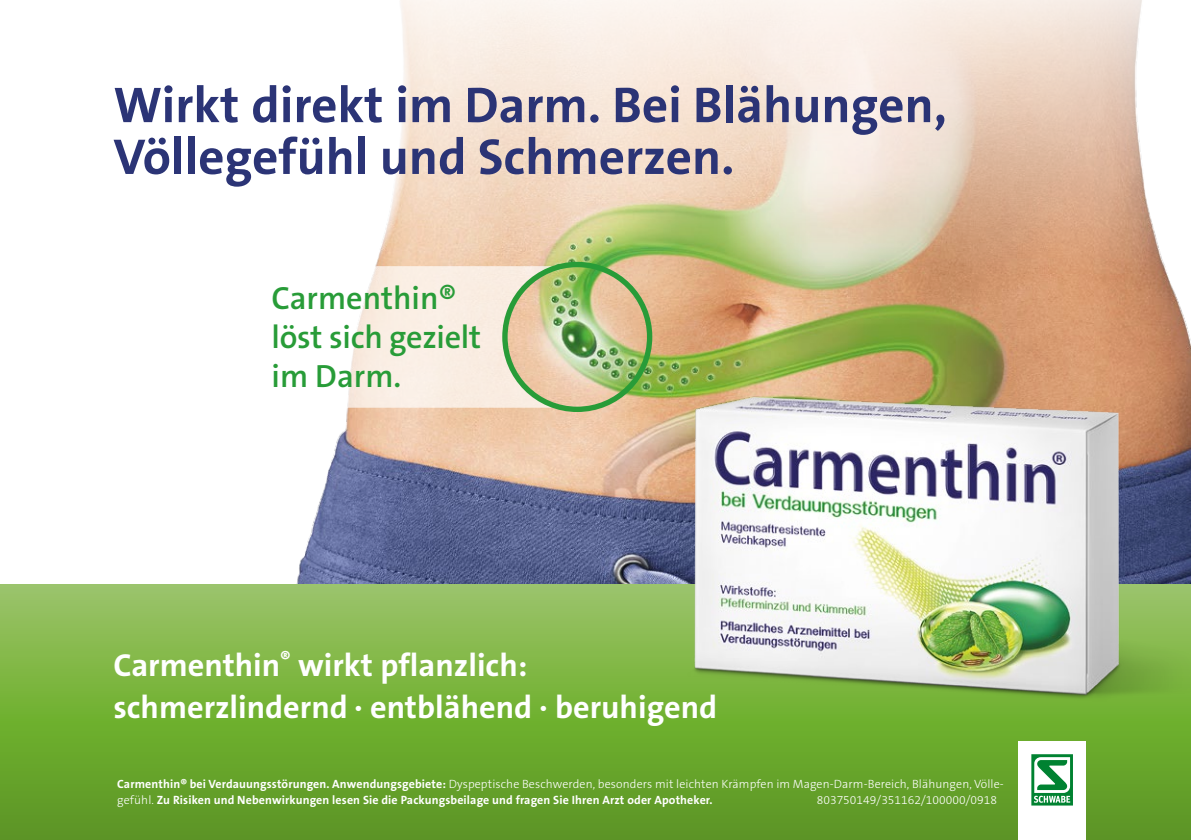
<style>
.page{position:relative;width:1191px;height:840px;background:#fff}
.page>*{position:absolute;margin:0;border:0;box-sizing:border-box;transform-origin:0 0}
.t1{font:700 50.6px/51.8px "The Sans B7";color:#2b3476}
.t2{font:600 32.2px/39px "The Sans B6";letter-spacing:-.01em;color:#289c38}
.t3{font:700 32px/42px "The Sans B7";color:#fff}
.t4{font:300 12px "The Sans B3";letter-spacing:.01em;color:#fff}
.t5{font:700 12px "The Sans B7";letter-spacing:.01em;color:#fff}
.s1{font-family:"The Sans B7";font-weight:700}
.s2{font-family:"The Sans B3";font-weight:300}
</style>
<div class="page">
<img style="left:296px;top:276px;width:895px;height:308px">
<svg style="left:413px;top:0;width:755px;height:276px;background:#ead8c2"></svg>
<svg style="left:296px;top:266px;width:288px;height:141px;fill:#f9ede3"></svg>
<div style="left:502px;top:262px;width:150px;height:150px;border:5px solid #289c38;border-radius:50%"></div>
<div style="left:0;top:584px;width:1191px;height:255px;background:linear-gradient(to bottom,#97c761,#569818)"></div>
<svg style="left:302px;top:0;width:111px;height:273px"></svg>
<img style="left:649px;top:343px;width:542px;height:415px">
<div style="left:1018px;top:741px;width:67px;height:98px;background:#fff"></div>
<svg style="left:1031px;top:754px;width:42px;height:51px"></svg>
<h1 class="t1" style="left:113px;top:81px;width:835px">Wirkt direkt im Darm. Bei Blähungen,<br>Völlegefühl und Schmerzen.</h1>
<h2 class="t2" style="left:271px;top:279px;width:211px">Carmenthin® löst sich gezielt im Darm.</h2>
<h3 class="t3" style="left:113px;top:645px;width:605px">Carmenthin<sup>®</sup> wirkt pflanzlich: schmerzlindernd · entblähend · beruhigend</h3>
<p class="t4" style="left:117px;top:776px;width:887px"><span class="s1">Carmenthin® bei Verdauungsstörungen. Anwendungsgebiete:</span> Dyspeptische Beschwerden, besonders mit leichten Krämpfen im Magen-Darm-Bereich, Blähungen, Völle-</p>
<p class="t5" style="left:117px;top:792px;width:597px"><span class="s2">gefühl.</span> Zu Risiken und Nebenwirkungen lesen Sie die Packungsbeilage und fragen Sie Ihren Arzt oder Apotheker.</p>
<p class="t4" style="left:817px;top:792px;width:182px">803750149/351162/100000/0918</p>
</div>
